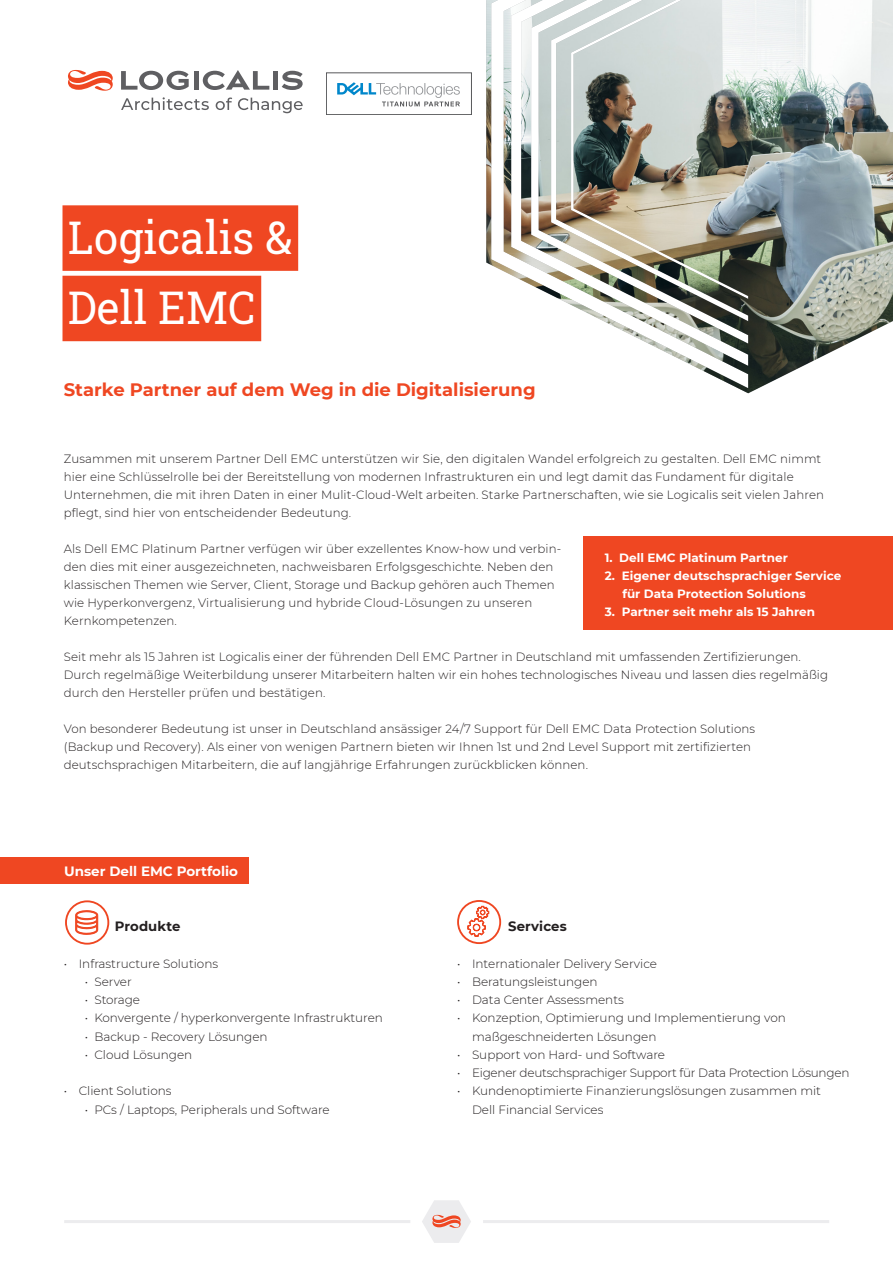
<style>
.page{position:relative;width:893px;height:1263px;background:#fff}
.page>*{position:absolute;margin:0;border:0;box-sizing:border-box;transform-origin:0 0}
.t1{font:45px "Roboto Slab";color:#fff}
.t2{font:700 18px "Montserrat";color:#ef4722}
.t3{font:700 13.5px "Montserrat";color:#fff}
.copy{font:700 13.5px "Montserrat";letter-spacing:.01em;color:#231f20}
.copy-2{font:300 12px/18px "Montserrat";letter-spacing:.01em;color:#231f20}
.t4{font:700 12px/18px "Montserrat";color:#fff}
.copy-3{font:300 12px "Montserrat";letter-spacing:-.02em;color:#231f20}
</style>
<div class="page">
<hr style="left:483px;top:1220px;width:346px;height:3px;background:#ececee">
<hr style="left:64px;top:1220px;width:346px;height:3px;background:#ececee">
<div style="left:0;top:857px;width:248px;height:26px;background:#ef4722"></div>
<div style="left:583px;top:537px;width:310px;height:93px;background:#ef4722"></div>
<svg style="left:458px;top:901px;width:42px;height:42px"></svg>
<div style="left:457px;top:900px;width:44px;height:44px;border:2px solid #ef4722;border-radius:50%"></div>
<svg style="left:467px;top:905px;width:23px;height:32px"></svg>
<svg style="left:66px;top:901px;width:42px;height:43px"></svg>
<div style="left:65px;top:900px;width:44px;height:45px;border:2px solid #ef4722;border-radius:50%"></div>
<svg style="left:75px;top:910px;width:23px;height:25px"></svg>
<div style="left:63px;top:205px;width:235px;height:66px;background:#ef4722"></div>
<div style="left:63px;top:276px;width:198px;height:65px;background:#ef4722"></div>
<hr style="left:194px;top:71px;width:4px;height:19px;background:#5f5f62">
<div style="left:273px;top:71px;width:5px;height:19px;background:#5f5f62"></div>
<svg style="left:121px;top:71px;width:68px;height:19px"></svg>
<svg style="left:203px;top:70px;width:66px;height:20px"></svg>
<svg style="left:282px;top:71px;width:21px;height:19px"></svg>
<svg style="left:68px;top:70px;width:45px;height:21px"></svg>
<svg style="left:121px;top:97px;width:88px;height:13px"></svg>
<svg style="left:216px;top:98px;width:16px;height:12px"></svg>
<svg style="left:238px;top:98px;width:65px;height:15px"></svg>
<img style="left:486px;top:0;width:407px;height:393px">
<div style="left:326px;top:73px;width:146px;height:42px;border:1px solid #57585a"></div>
<svg style="left:337px;top:82px;width:123px;height:24px"></svg>
<svg style="left:422px;top:1200px;width:49px;height:43px"></svg>
<p class="t1" style="left:68px;top:207px;width:226px">Logicalis &amp;</p>
<p class="t1" style="left:68px;top:277px;width:189px">Dell EMC</p>
<p class="t2" style="left:64px;top:377px;width:473px">Starke Partner auf dem Weg in die Digitalisierung</p>
<p class="copy-2" style="left:64px;top:450px;width:762px">Zusammen mit unserem Partner Dell EMC unterstützen wir Sie, den digitalen Wandel erfolgreich zu gestalten. Dell EMC nimmt hier eine Schlüsselrolle bei der Bereitstellung von modernen Infrastrukturen ein und legt damit das Fundament für digitale Unternehmen, die mit ihren Daten in einer Mulit-Cloud-Welt arbeiten. Starke Partnerschaften, wie sie Logicalis seit vielen Jahren pflegt, sind hier von entscheidender Bedeutung.</p>
<p class="copy-2" style="left:64px;top:540px;width:499px">Als Dell EMC Platinum Partner verfügen wir über exzellentes Know-how und verbin&shy;den dies mit einer ausgezeichneten, nachweisbaren Erfolgsgeschichte. Neben den klassischen Themen wie Server, Client, Storage und Backup gehören auch Themen wie Hyperkonvergenz, Virtualisierung und hybride Cloud-Lösungen zu unseren Kernkompetenzen.</p>
<p class="copy-2" style="left:64px;top:648px;width:766px">Seit mehr als 15 Jahren ist Logicalis einer der führenden Dell EMC Partner in Deutschland mit umfassenden Zertifizierungen.<br>Durch regelmäßige Weiterbildung unserer Mitarbeitern halten wir ein hohes technologisches Niveau und lassen dies regelmäßig durch den Hersteller prüfen und bestätigen.</p>
<p class="copy-2" style="left:64px;top:720px;width:693px">Von besonderer Bedeutung ist unser in Deutschland ansässiger 24/7 Support für Dell EMC Data Protection Solutions (Backup und Recovery). Als einer von wenigen Partnern bieten wir Ihnen 1st und 2nd Level Support mit zertifizierten deutschsprachigen Mitarbeitern, die auf langjährige Erfahrungen zurückblicken können.</p>
<p class="t4" style="left:605px;top:548px;width:185px">1. Dell EMC Platinum Partner</p>
<p class="t4" style="left:622px;top:566px;width:220px;text-indent:-18px">2. Eigener deutschsprachiger Service für Data Protection Solutions</p>
<p class="t4" style="left:605px;top:602px;width:212px">3. Partner seit mehr als 15 Jahren</p>
<p class="t3" style="left:64px;top:862px;width:175px">Unser Dell EMC Portfolio</p>
<p class="copy" style="left:115px;top:916px;width:67px">Produkte</p>
<p class="copy-2" style="left:64px;top:955px;width:156px">• Infrastructure Solutions</p>
<p class="copy-2" style="left:85px;top:973px;width:48px">• Server</p>
<p class="copy-2" style="left:85px;top:991px;width:57px">• Storage</p>
<p class="copy-2" style="left:85px;top:1009px;width:300px">• Konvergente / hyperkonvergente Infrastrukturen</p>
<p class="copy-2" style="left:85px;top:1027px;width:184px">• Backup - Recovery Lösungen</p>
<p class="copy-2" style="left:85px;top:1045px;width:109px">• Cloud Lösungen</p>
<p class="copy-2" style="left:64px;top:1081px;width:109px">• Client Solutions</p>
<p class="copy-2" style="left:85px;top:1100px;width:246px">• PCs / Laptops, Peripherals und Software</p>
<p class="copy" style="left:508px;top:916px;width:60px">Services</p>
<p class="copy-2" style="left:457px;top:955px;width:201px">• Internationaler Delivery Service</p>
<p class="copy-2" style="left:457px;top:973px;width:142px">• Beratungsleistungen</p>
<p class="copy-2" style="left:457px;top:991px;width:168px">• Data Center Assessments</p>
<p class="copy-2" style="left:472px;top:1009px;width:315px;text-indent:-15px">• Konzeption, Optimierung und Implementierung von maßgeschneiderten Lösungen</p>
<p class="copy-2" style="left:457px;top:1045px;width:209px">• Support von Hard- und Software</p>
<p class="copy-3" style="left:457px;top:1064px;width:394px">• Eigener deutschsprachiger Support für Data Protection Lösungen</p>
<p class="copy-2" style="left:472px;top:1080px;width:351px;line-height:19.5px;text-indent:-15px">• Kundenoptimierte Finanzierungslösungen zusammen mit<br>Dell Financial Services</p>
</div>
